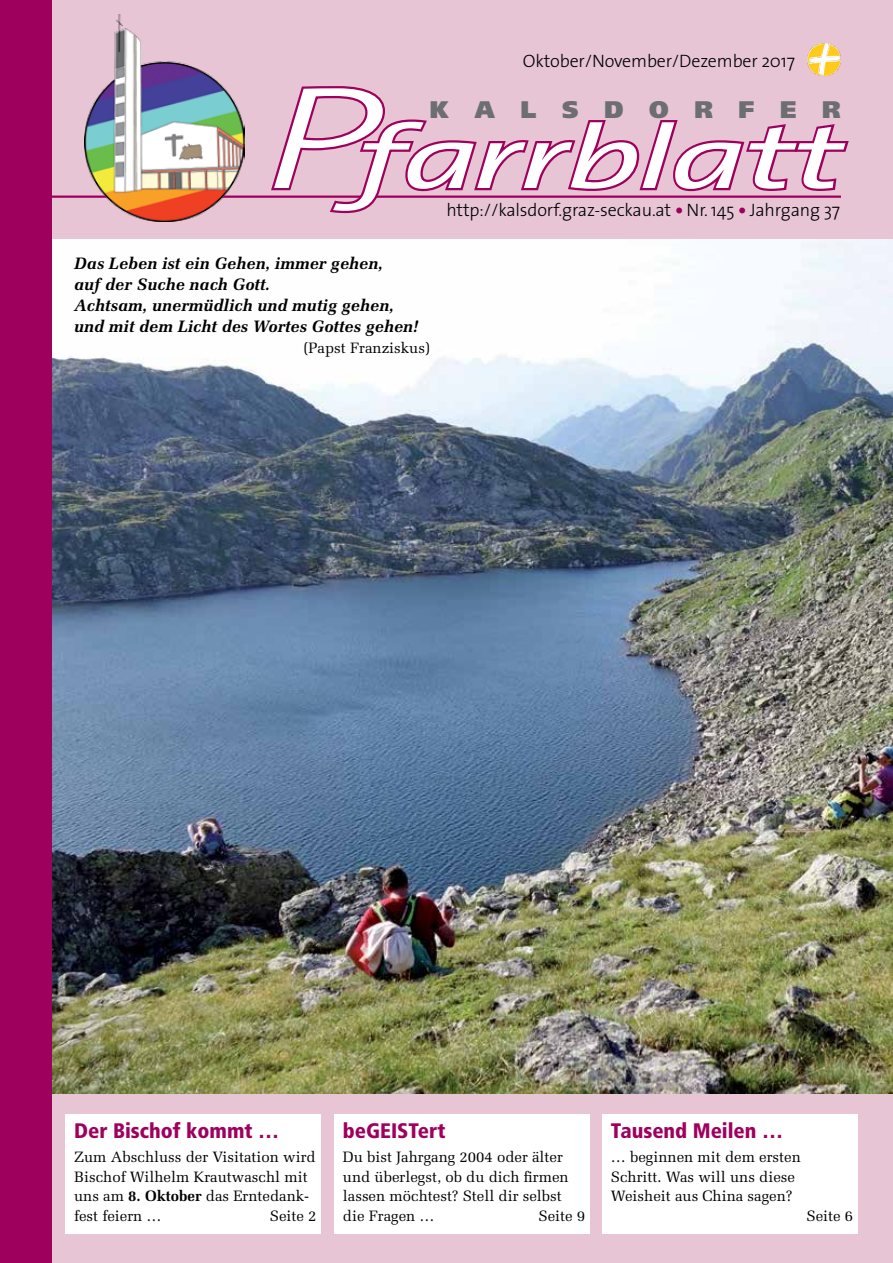
<style>
.page{position:relative;width:893px;height:1263px;background:#e7c5d5}
.page>*{position:absolute;margin:0;border:0;box-sizing:border-box;transform-origin:0 0}
.t1{font:italic 300 147px "The Sans";color:#fff;scale:1.57 1}
.t2{font:italic 90px "The Sans";letter-spacing:-.02em;color:#fff;scale:1.57 1}
.t3{font:900 24px "Frutiger";letter-spacing:1.065em;color:#6d6e71}
.t4{font:900 condensed 21px "Frutiger";color:#9e005e}
.t5{font:300 18px "The Sans";letter-spacing:-.01em;color:#000}
.t6{font:italic 700 16.5px/21px "Melior LT Std";color:#000}
.t7{font:15px/19.5px "Melior LT Std";color:#000}
.s1{font-weight:700}
</style>
<div class="page">
<hr style="left:43px;top:196px;width:798px;height:2px;background:#9e005e">
<img style="left:807px;top:43px;width:34px;height:34px">
<img style="left:51px;top:239px;width:842px;height:855px">
<div style="left:66px;top:1114px;width:255px;height:119px;background:#fff"></div>
<div style="left:0;top:0;width:51px;height:1263px;background:#9e005e"></div>
<div style="left:334px;top:1114px;width:255px;height:119px;background:#fff"></div>
<div style="left:602px;top:1114px;width:255px;height:119px;background:#fff"></div>
<img style="left:84px;top:15px;width:161px;height:207px">
<svg style="left:268px;top:86px;width:581px;height:128px"></svg>
<p class="t5" style="left:523px;top:46px;width:274px">Oktober/November/Dezember 2017</p>
<h1 class="t1" style="left:263px;top:17px;width:76px">P</h1>
<h3 class="t3" style="left:430px;top:95px;width:412px">KALSDORFER</h3>
<h2 class="t2" style="left:357px;top:83px;width:311px">farrblatt</h2>
<p class="t5" style="left:447px;top:195px;width:395px">http://kalsdorf.graz-seckau.at Nr. 145 Jahrgang 37</p>
<p class="t6" style="left:74px;top:252px;width:346px">Das Leben ist ein Gehen, immer gehen,<br>auf der Suche nach Gott.<br>Achtsam, unermüdlich und mutig gehen, und mit dem Licht des Wortes Gottes gehen!</p>
<p class="t7" style="left:303px;top:338px;width:128px">(Papst Franziskus)</p>
<h3 class="t4" style="left:74px;top:1118px;width:207px">Der Bischof kommt …</h3>
<p class="t7" style="left:74px;top:1147px;width:243px">Zum Abschluss der Visitation wird<br>Bischof Wilhelm Krautwaschl mit uns am <span class="s1">8. Oktober</span> das Erntedank&shy;fest feiern …</p>
<p class="t7" style="left:270px;top:1206px;width:48px">Seite 2</p>
<h3 class="t4" style="left:343px;top:1118px;width:104px">beGEISTert</h3>
<p class="t7" style="left:343px;top:1147px;width:227px">Du bist Jahrgang 2004 oder älter und überlegst, ob du dich firmen lassen möchtest? Stell dir selbst die Fragen …</p>
<p class="t7" style="left:539px;top:1206px;width:48px">Seite 9</p>
<h3 class="t4" style="left:611px;top:1118px;width:174px">Tausend Meilen …</h3>
<p class="t7" style="left:611px;top:1147px;width:191px">… beginnen mit dem ersten<br>Schritt. Was will uns diese<br>Weisheit aus China sagen?</p>
<p class="t7" style="left:807px;top:1206px;width:48px">Seite 6</p>
</div>
